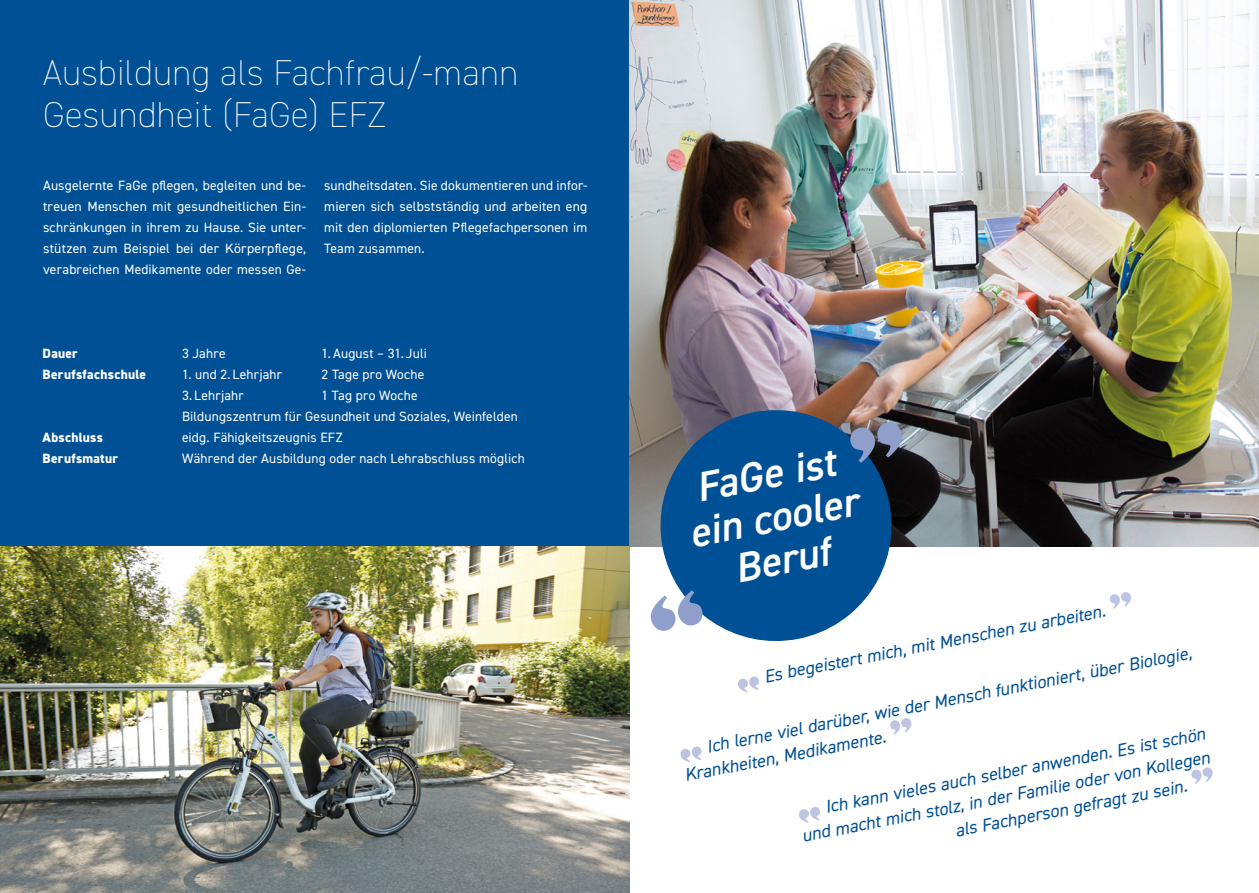
<style>
.page{position:relative;width:1259px;height:893px;background:#fff}
.page>*{position:absolute;margin:0;border:0;box-sizing:border-box;transform-origin:0 0}
.t1{font:italic 600 41.55px/43.3px "DIN2014";color:#fff;text-align:center}
.t2{font:200 36px/42px "DIN2014";letter-spacing:.01em;color:#fff}
.t3{font:italic 18px/24px "DIN2014";color:#005095}
.t4{font:13.5px/21px "DIN2014";letter-spacing:.01em;color:#fff;text-align:justify}
.t5{font:800 13.5px "DIN2014";letter-spacing:.02em;color:#fff}
</style>
<div class="page">
<div style="left:0;top:0;width:629px;height:893px;background:#005095"></div>
<img style="left:0;top:547px;width:629px;height:346px">
<img style="left:629px;top:0;width:630px;height:547px">
<svg style="left:799px;top:807px;width:21px;height:16px"></svg>
<svg style="left:1191px;top:767px;width:22px;height:17px"></svg>
<svg style="left:680px;top:746px;width:21px;height:16px"></svg>
<svg style="left:890px;top:718px;width:22px;height:17px"></svg>
<svg style="left:738px;top:676px;width:21px;height:16px"></svg>
<svg style="left:1110px;top:592px;width:21px;height:17px"></svg>
<svg style="left:650px;top:400px;width:251px;height:241px;background:#2c6496"></svg>
<svg style="left:850px;top:422px;width:53px;height:41px;background:#5e6a87"></svg>
<svg style="left:650px;top:590px;width:53px;height:41px"></svg>
<h2 class="t2" style="left:43px;top:51px;width:477px">Ausbildung als Fachfrau/-mann<br>Gesundheit (FaGe) EFZ</h2>
<p class="t4" style="left:43px;top:174px;width:265px">Ausgelernte FaGe pflegen, begleiten und be&shy;treuen Menschen mit gesundheitlichen Ein&shy;schränkungen in ihrem zu Hause. Sie unter&shy;stützen zum Beispiel bei der Körperpflege, verabreichen Medikamente oder messen Ge-</p>
<p class="t4" style="left:324px;top:174px;width:265px">sundheitsdaten. Sie dokumentieren und infor&shy;mieren sich selbstständig und arbeiten eng mit den diplomierten Pflegefachpersonen im Team zusammen.</p>
<p class="t5" style="left:43px;top:344px;width:37px">Dauer</p>
<p class="t4" style="left:182px;top:342px;width:45px">3 Jahre</p>
<p class="t4" style="left:322px;top:342px;width:107px">1. August – 31. Juli</p>
<p class="t5" style="left:43px;top:365px;width:105px">Berufsfachschule</p>
<p class="t4" style="left:182px;top:363px;width:101px">1. und 2. Lehrjahr</p>
<p class="t4" style="left:322px;top:363px;width:104px">2 Tage pro Woche</p>
<p class="t4" style="left:182px;top:384px;width:63px">3. Lehrjahr</p>
<p class="t4" style="left:182px;top:384px;width:337px;text-indent:140px">1 Tag pro Woche<br>Bildungszentrum für Gesundheit und Soziales, Weinfelden</p>
<p class="t5" style="left:42px;top:428px;width:62px">Abschluss</p>
<p class="t4" style="left:182px;top:426px;width:162px">eidg. Fähigkeitszeugnis EFZ</p>
<p class="t5" style="left:43px;top:449px;width:77px">Berufsmatur</p>
<p class="t4" style="left:182px;top:447px;width:344px">Während der Ausbildung oder nach Lehrabschluss möglich</p>
<h1 class="t1" style="left:677px;top:469px;width:173px;rotate:-11deg">FaGe ist ein cooler<br>Beruf</h1>
<h3 class="t3" style="left:762px;top:664px;width:349px;rotate:-11deg">Es begeistert mich, mit Menschen zu arbeiten.</h3>
<h3 class="t3" style="left:677px;top:740px;width:522px;text-indent:27px;rotate:-11deg">Ich lerne viel darüber, wie der Mensch funktioniert, über Biologie,<br>Krankheiten, Medikamente.</h3>
<h3 class="t3" style="left:823px;top:795px;width:388px;rotate:-11deg">Ich kann vieles auch selber anwenden. Es ist schön</h3>
<h3 class="t3" style="left:799px;top:824px;width:417px;rotate:-11deg">und macht mich stolz, in der Familie oder von Kollegen</h3>
<h3 class="t3" style="left:953px;top:818px;width:238px;rotate:-11deg">als Fachperson gefragt zu sein.</h3>
</div>
